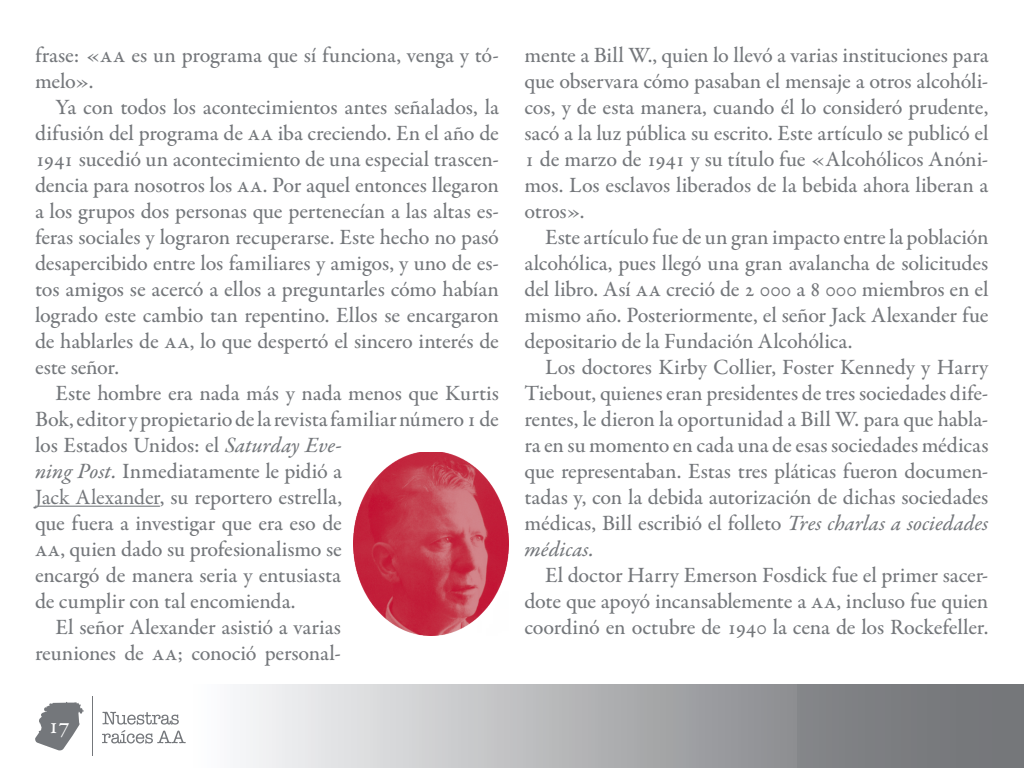
<style>
.page{position:relative;width:1024px;height:768px;background:#fff}
.page>*{position:absolute;margin:0;border:0;box-sizing:border-box;transform-origin:0 0}
.t1{font:25px "Garamond Premr Pro";color:#fff}
.t2{font:500 22px/26px "Garamond Premr Pro";letter-spacing:-.01em;color:#74777b;text-align:justify}
.t3{font:22px "Garamond Premr Pro Med It";color:#74777b}
.s1{font-family:"Garamond Premr Pro Med It";font-weight:400}
.s2{font-weight:400}
</style>
<div class="page">
<svg style="left:35px;top:702px;width:49px;height:49px"></svg>
<hr style="left:92px;top:696px;width:1px;height:60px;background:#74777b">
<svg style="left:102px;top:712px;width:84px;height:32px"></svg>
<svg style="left:240px;top:684px;width:784px;height:84px;background:#bfc0c2"></svg>
<div style="left:797px;top:685px;width:227px;height:83px;background:#7b7c7f"></div>
<hr style="left:35px;top:506px;width:125px;height:1px;background:#74777b">
<img style="left:353px;top:452px;width:156px;height:184px">
<p class="t2" style="left:35px;top:43px;width:466px">frase: «aa es un programa que sí funciona, venga y tó&shy;melo».</p>
<p class="t2" style="left:35px;top:95px;width:466px;text-indent:21px">Ya con todos los acontecimientos antes señalados, la difusión del programa de aa iba creciendo. En el año de 1941 sucedió un acontecimiento de una especial trascen&shy;dencia para nosotros los aa. Por aquel entonces llegaron a los grupos dos personas que pertenecían a las altas es&shy;feras sociales y lograron recuperarse. Este hecho no pasó desapercibido entre los familiares y amigos, y uno de es&shy;tos amigos se acercó a ellos a preguntarles cómo habían logrado este cambio tan repentino. Ellos se encargaron de hablarles de aa, lo que despertó el sincero interés de este señor.</p>
<p class="t2" style="left:56px;top:381px;width:445px">Este hombre era nada más y nada menos que Kurtis</p>
<p class="t2" style="left:35px;top:407px;width:465px">Bok, editor y propietario de la revista familiar número 1 de</p>
<p class="t2" style="left:35px;top:433px;width:309px">los Estados Unidos: el <span class="s1">Saturday Eve-</span></p>
<p class="t2" style="left:35px;top:459px;width:309px"><span class="s1">ning Post.</span> Inmediatamente le pidió a</p>
<p class="t2" style="left:35px;top:485px;width:309px"><span class="s2">Jack Alexander</span>, su reportero estrella,</p>
<p class="t2" style="left:35px;top:511px;width:308px">que fuera a investigar que era eso de</p>
<p class="t2" style="left:35px;top:537px;width:309px">aa, quien dado su profesionalismo se</p>
<p class="t2" style="left:35px;top:563px;width:308px">encargó de manera seria y entusiasta</p>
<p class="t2" style="left:35px;top:589px;width:262px">de cumplir con tal encomienda.</p>
<p class="t2" style="left:56px;top:615px;width:287px">El señor Alexander asistió a varias</p>
<p class="t2" style="left:35px;top:641px;width:307px">reuniones de aa; conoció personal-</p>
<p class="t1" style="left:48px;top:710px;width:24px">17</p>
<p class="t2" style="left:524px;top:43px;width:466px">mente a Bill W., quien lo llevó a varias instituciones para que observara cómo pasaban el mensaje a otros alcohóli&shy;cos, y de esta manera, cuando él lo consideró prudente, sacó a la luz pública su escrito. Este artículo se publicó el 1 de marzo de 1941 y su título fue «Alcohólicos Anóni&shy;mos. Los esclavos liberados de la bebida ahora liberan a otros».</p>
<p class="t2" style="left:524px;top:225px;width:466px;text-indent:21px">Este artículo fue de un gran impacto entre la población alcohólica, pues llegó una gran avalancha de solicitudes del libro. Así aa creció de 2 000 a 8 000 miembros en el mismo año. Posteriormente, el señor Jack Alexander fue depositario de la Fundación Alcohólica.</p>
<p class="t2" style="left:524px;top:355px;width:466px;text-indent:21px">Los doctores Kirby Collier, Foster Kennedy y Harry Tiebout, quienes eran presidentes de tres sociedades dife&shy;rentes, le dieron la oportunidad a Bill W. para que habla&shy;ra en su momento en cada una de esas sociedades médicas que representaban. Estas tres pláticas fueron documen&shy;tadas y, con la debida autorización de dichas sociedades médicas, Bill escribió el folleto <span class="s1">Tres charlas a sociedades</span></p>
<p class="t3" style="left:524px;top:535px;width:71px">médicas.</p>
<p class="t2" style="left:524px;top:563px;width:466px;text-indent:21px">El doctor Harry Emerson Fosdick fue el primer sacer&shy;dote que apoyó incansablemente a aa, incluso fue quien coordinó en octubre de 1940 la cena de los Rockefeller.</p>
</div>
